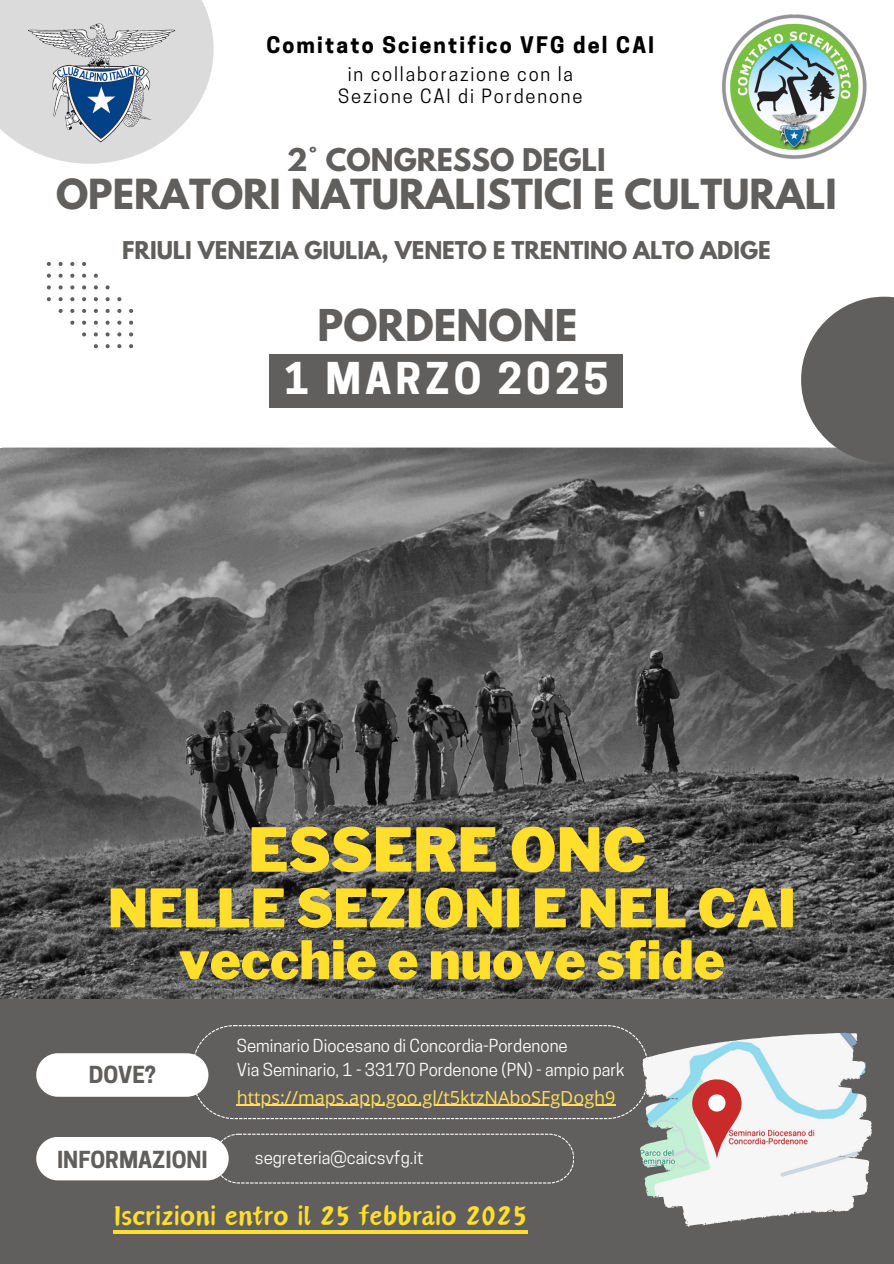
<style>
.page{position:relative;width:894px;height:1264px;background:#fff}
.page>*{position:absolute;margin:0;border:0;box-sizing:border-box;transform-origin:0 0}
.t1{font:900 60px "Libre Franklin";color:#ffdf2b}
.t2{font:900 52.5px/51.8px "Libre Franklin";color:#ffdf2b;text-align:center}
.t3{font:700 41.1px "Cooper Hewitt";letter-spacing:.095em;color:#fff}
.t4{font:700 38.85px "League Spartan";color:#615f5d}
.t5{font:700 36.75px "League Spartan";color:#615f5d}
.t6{font:34.5px "Canva Oriental Brush";color:#ffdf2b}
.t7{font:700 27.75px "League Spartan";color:#615f5d}
.t8{font:700 22.05px "Cooper Hewitt";color:#615f5d}
.t9{font:700 21.75px "League Spartan";color:#615f5d}
.t10{font:700 21.45px "Cooper Hewitt";letter-spacing:.1em;color:#000}
.t11{font:18.45px "Cooper Hewitt";letter-spacing:.1em;color:#000}
.t12{font:18px "Open Sans";color:#ffde59}
.t13{font:16.8px "Cooper Hewitt";color:#fff}
</style>
<div class="page">
<img style="left:0;top:447px;width:893px;height:552px">
<svg style="left:0;top:999px;width:893px;height:264px;fill:#615f5d"></svg>
<div style="left:269px;top:354px;width:354px;height:54px;background:#615f5d"></div>
<div style="left:36px;top:1053px;width:172px;height:43px;background:#fff;border-radius:22px"></div>
<div style="left:192px;top:1025px;width:456px;height:94px;background:#615f5d"></div>
<svg style="left:47px;top:262px;width:4px;height:4px"></svg>
<svg style="left:59px;top:262px;width:4px;height:4px"></svg>
<svg style="left:70px;top:262px;width:4px;height:4px"></svg>
<svg style="left:82px;top:262px;width:4px;height:4px"></svg>
<svg style="left:47px;top:274px;width:4px;height:4px"></svg>
<svg style="left:59px;top:274px;width:4px;height:4px"></svg>
<svg style="left:70px;top:274px;width:4px;height:4px"></svg>
<svg style="left:82px;top:274px;width:4px;height:4px"></svg>
<svg style="left:94px;top:274px;width:4px;height:4px"></svg>
<svg style="left:47px;top:285px;width:4px;height:4px"></svg>
<svg style="left:59px;top:285px;width:4px;height:4px"></svg>
<svg style="left:70px;top:285px;width:4px;height:4px"></svg>
<svg style="left:82px;top:285px;width:4px;height:4px"></svg>
<svg style="left:94px;top:285px;width:4px;height:4px"></svg>
<svg style="left:105px;top:285px;width:5px;height:4px"></svg>
<svg style="left:47px;top:297px;width:4px;height:4px"></svg>
<svg style="left:59px;top:297px;width:4px;height:4px"></svg>
<svg style="left:70px;top:297px;width:4px;height:4px"></svg>
<svg style="left:82px;top:297px;width:4px;height:4px"></svg>
<svg style="left:94px;top:297px;width:4px;height:4px"></svg>
<svg style="left:105px;top:297px;width:5px;height:4px"></svg>
<svg style="left:117px;top:297px;width:4px;height:4px"></svg>
<svg style="left:59px;top:309px;width:4px;height:4px"></svg>
<svg style="left:70px;top:309px;width:4px;height:4px"></svg>
<svg style="left:82px;top:309px;width:4px;height:4px"></svg>
<svg style="left:94px;top:309px;width:4px;height:4px"></svg>
<svg style="left:105px;top:309px;width:5px;height:4px"></svg>
<svg style="left:117px;top:309px;width:4px;height:4px"></svg>
<svg style="left:129px;top:309px;width:4px;height:4px"></svg>
<svg style="left:70px;top:320px;width:4px;height:5px"></svg>
<svg style="left:82px;top:320px;width:4px;height:5px"></svg>
<svg style="left:94px;top:320px;width:4px;height:5px"></svg>
<svg style="left:105px;top:320px;width:5px;height:5px"></svg>
<svg style="left:117px;top:320px;width:4px;height:5px"></svg>
<svg style="left:129px;top:320px;width:4px;height:5px"></svg>
<svg style="left:82px;top:332px;width:4px;height:4px"></svg>
<svg style="left:94px;top:332px;width:4px;height:4px"></svg>
<svg style="left:105px;top:332px;width:5px;height:4px"></svg>
<svg style="left:117px;top:332px;width:4px;height:4px"></svg>
<svg style="left:129px;top:332px;width:4px;height:4px"></svg>
<svg style="left:94px;top:344px;width:4px;height:4px"></svg>
<svg style="left:105px;top:344px;width:5px;height:4px"></svg>
<svg style="left:117px;top:344px;width:4px;height:4px"></svg>
<svg style="left:129px;top:344px;width:4px;height:4px"></svg>
<svg style="left:0;top:0;width:213px;height:164px;fill:#dcdbdb"></svg>
<svg style="left:800px;top:297px;width:93px;height:166px;fill:#615f5d"></svg>
<img style="left:722px;top:14px;width:145px;height:145px">
<img style="left:23px;top:21px;width:155px;height:127px">
<img style="left:838px;top:1043px;width:33px;height:84px">
<svg style="left:692px;top:1078px;width:49px;height:80px"></svg>
<hr style="left:237px;top:1104px;width:378px;height:1px;background:#ffde59">
<div style="left:36px;top:1136px;width:192px;height:44px;background:#fff;border-radius:22px"></div>
<svg style="left:214px;top:1133px;width:359px;height:50px"></svg>
<hr style="left:113px;top:1230px;width:414px;height:4px;background:#ffdf2b">
<h6 class="t10" style="left:266px;top:36px;width:389px">Comitato Scientifico VFG del CAI</h6>
<p class="t11" style="left:347px;top:68px;width:227px">in collaborazione con la</p>
<p class="t11" style="left:338px;top:89px;width:246px">Sezione CAI di Pordenone</p>
<p class="t7" style="left:287px;top:146px;width:320px">2° CONGRESSO DEGLI</p>
<p class="t5" style="left:56px;top:176px;width:782px">OPERATORI NATURALISTICI E CULTURALI</p>
<p class="t9" style="left:122px;top:239px;width:649px">FRIULI VENEZIA GIULIA, VENETO E TRENTINO ALTO ADIGE</p>
<p class="t4" style="left:317px;top:306px;width:261px">PORDENONE</p>
<h4 class="t3" style="left:284px;top:363px;width:325px">1 MARZO 2025</h4>
<p class="t1" style="left:248px;top:813px;width:399px">ESSERE ONC</p>
<h1 class="t2" style="left:108px;top:882px;width:689px">NELLE SEZIONI E NEL CAI vecchie e nuove sfide</h1>
<p class="t13" style="left:237px;top:1039px;width:332px">Seminario Diocesano di Concordia-Pordenone</p>
<h3 class="t8" style="left:89px;top:1066px;width:69px">DOVE?</h3>
<h3 class="t13" style="left:237px;top:1063px;width:389px">Via Seminario, 1 - 33170 Pordenone (PN) - ampio park</h3>
<h2 class="t12" style="left:237px;top:1084px;width:380px">https://maps.app.goo.gl/t5ktzNAboSFgDogh9</h2>
<p class="t13" style="left:255px;top:1150px;width:170px">segreteria@caicsvfg.it</p>
<p class="t8" style="left:57px;top:1151px;width:152px">INFORMAZIONI</p>
<h6 class="t6" style="left:113px;top:1200px;width:415px">Iscrizioni entro il 25 febbraio 2025</h6>
</div>
